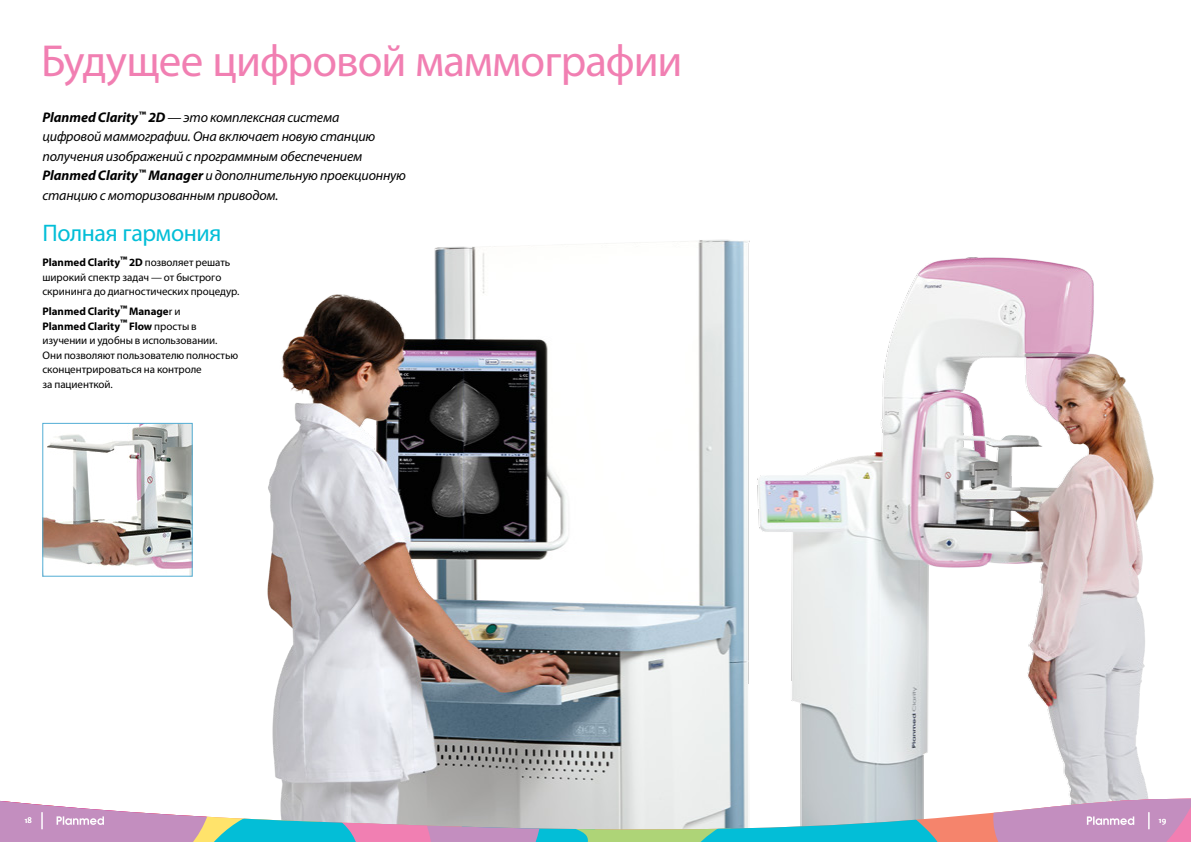
<style>
.page{position:relative;width:1191px;height:842px;background:#fff}
.page>*{position:absolute;margin:0;border:0;box-sizing:border-box;transform-origin:0 0}
.t1{font:45px "Myriad Pro";letter-spacing:-.02em;color:#f17fb2}
.t2{font:24px "Myriad Pro";letter-spacing:-.015em;color:#03bed7}
.t3{font:italic 14px/19.4px "Myriad Pro";letter-spacing:-.015em;color:#000}
.t4{font:11px/14.5px "Myriad Pro";letter-spacing:-.005em;color:#000}
.t5{font:8px "The Sans";color:#fff}
.s1{font-weight:700}
</style>
<div class="page">
<img style="left:267px;top:240px;width:887px;height:449px">
<svg style="left:791px;top:689px;width:196px;height:153px"></svg>
<svg style="left:623px;top:689px;width:125px;height:153px;fill:#eceeed"></svg>
<svg style="left:675px;top:785px;width:289px;height:57px"></svg>
<img style="left:45px;top:425px;width:145px;height:149px">
<div style="left:43px;top:423px;width:149px;height:153px;border:1px solid #53aed5"></div>
<svg style="left:0;top:689px;width:623px;height:153px"></svg>
<svg style="left:987px;top:689px;width:204px;height:153px"></svg>
<h1 class="t1" style="left:41px;top:33px;width:643px">Будущее цифровой маммографии</h1>
<p class="t3" style="left:43px;top:107px;width:365px"><span class="s1">Planmed Clarity</span><sup>™</sup> <span class="s1">2D</span> — это комплексная система<br>цифровой маммографии. Она включает новую станцию получения изображений с программным обеспечением <span class="s1">Planmed Clarity</span><sup>™</sup> <span class="s1">Manager</span> и дополнительную проекционную станцию с моторизованным приводом.</p>
<h2 class="t2" style="left:43px;top:218px;width:180px">Полная гармония</h2>
<p class="t4" style="left:43px;top:255px;width:198px"><span class="s1">Planmed Clarity</span><sup>™</sup> <span class="s1">2D</span> позволяет решать широкий спектр задач — от быстрого скрининга до диагностических процедур.</p>
<p class="t4" style="left:43px;top:304px;width:197px"><span class="s1">Planmed Clarity</span><sup>™</sup> <span class="s1">Manage</span>r и<br><span class="s1">Planmed Clarity</span><sup>™</sup> <span class="s1">Flow</span> просты в изучении и удобны в использовании.<br>Они позволяют пользователю полностью сконцентрироваться на контроле<br>за пациенткой.</p>
<p class="t5" style="left:25px;top:813px;width:9px">18</p>
<p class="t5" style="left:1159px;top:813px;width:9px">19</p>
</div>
